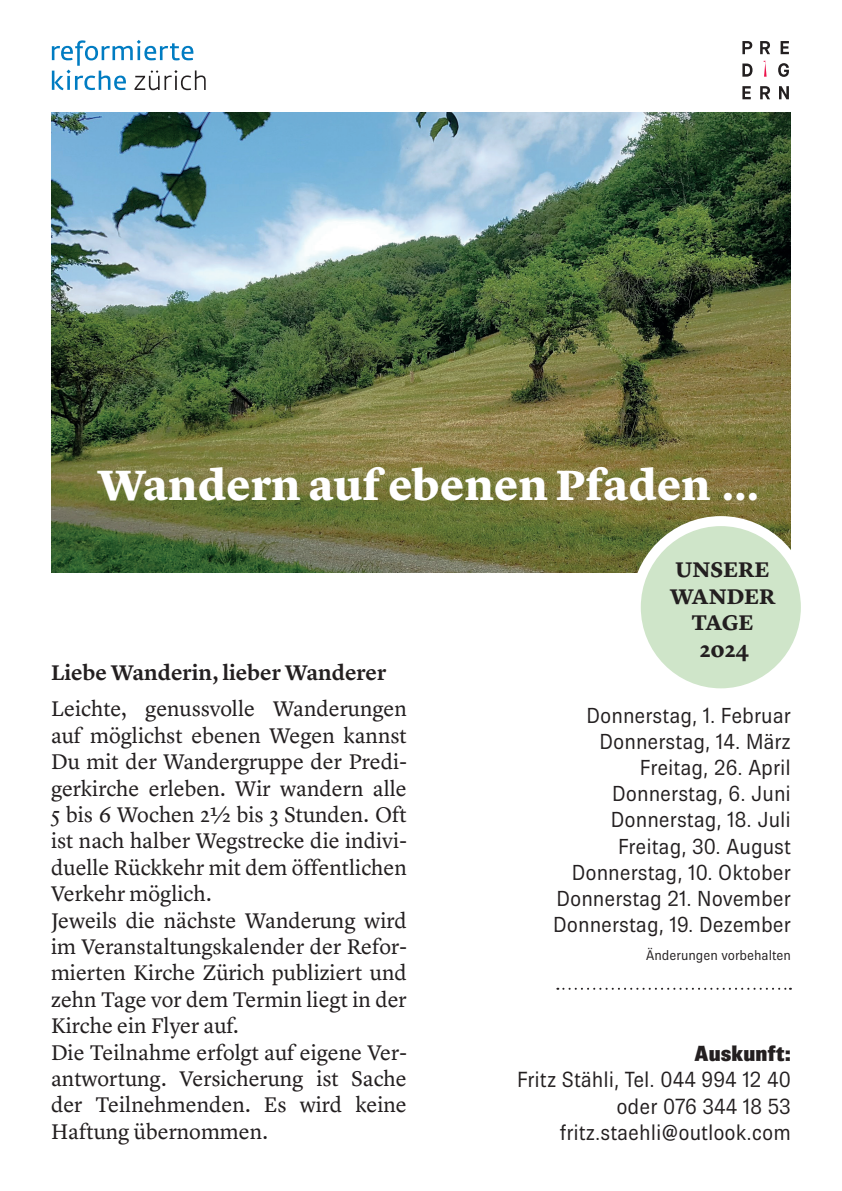
<style>
.page{position:relative;width:842px;height:1191px;background:#fff}
.page>*{position:absolute;margin:0;border:0;box-sizing:border-box;transform-origin:0 0}
.t1{font:900 44px "Lyon Text";letter-spacing:.01em;color:#fff}
.t2{font:22px/26.4px "Lyon Text";color:#231f20}
.t3{font:22px/26.4px "Brown Pro";color:#231f20;text-align:right}
.t4{font:600 22px "Lyon Text";letter-spacing:-.005em;color:#231f20}
.t5{font:700 22px/26.4px "Lyon Text";color:#231f20;text-align:center}
.t6{font:900 22px "Brown Pro";color:#231f20}
.t7{font:21.8px/26.2px "Brown Pro";color:#231f20;text-align:right}
.t8{font:14px "Brown Pro";color:#231f20}
</style>
<div class="page">
<img style="left:51px;top:112px;width:740px;height:461px">
<svg style="left:778px;top:63px;width:11px;height:14px"></svg>
<svg style="left:779px;top:86px;width:10px;height:13px"></svg>
<svg style="left:742px;top:86px;width:9px;height:13px"></svg>
<svg style="left:781px;top:41px;width:8px;height:13px"></svg>
<svg style="left:742px;top:64px;width:10px;height:13px"></svg>
<svg style="left:760px;top:86px;width:10px;height:13px"></svg>
<svg style="left:760px;top:41px;width:10px;height:13px"></svg>
<svg style="left:742px;top:41px;width:10px;height:13px"></svg>
<svg style="left:764px;top:60px;width:3px;height:17px"></svg>
<svg style="left:52px;top:40px;width:154px;height:50px"></svg>
<div style="left:636px;top:521px;width:170px;height:172px;background:#cfe5c9;border-radius:50%"></div>
<div style="left:631px;top:516px;width:180px;height:182px;border:10px solid #fff;border-radius:50%"></div>
<svg style="left:557px;top:987px;width:234px;height:2px"></svg>
<h1 class="t1" style="left:97px;top:450px;width:663px">Wandern auf ebenen Pfaden …</h1>
<p class="t4" style="left:51px;top:656px;width:337px">Liebe Wanderin, lieber Wanderer</p>
<p class="t2" style="left:51px;top:694px;width:357px">Leichte, genussvolle Wanderungen auf möglichst ebenen Wegen kannst Du mit der Wandergruppe der Predi&shy;gerkirche erleben. Wir wandern alle 5 bis 6 Wochen 21/2 bis 3 Stunden. Oft ist nach halber Wegstrecke die indivi&shy;duelle Rückkehr mit dem öffentlichen Verkehr möglich.<br>Jeweils die nächste Wanderung wird im Veranstaltungskalender der Refor&shy;mierten Kirche Zürich publiziert und zehn Tage vor dem Termin liegt in der Kirche ein Flyer auf.<br>Die Teilnahme erfolgt auf eigene Ver&shy;antwortung. Versicherung ist Sache der Teilnehmenden. Es wird keine Haftung übernommen.</p>
<p class="t5" style="left:670px;top:555px;width:107px">UNSERE<br>WANDER<br>TAGE<br>2024</p>
<p class="t7" style="left:553px;top:702px;width:239px">Donnerstag, 1. Februar<br>Donnerstag, 14. März<br>Freitag, 26. April<br>Donnerstag, 6. Juni<br>Donnerstag, 18. Juli<br>Freitag, 30. August<br>Donnerstag, 10. Oktober<br>Donnerstag 21. November<br>Donnerstag, 19. Dezember</p>
<p class="t8" style="left:646px;top:947px;width:146px">Änderungen vorbehalten</p>
<p class="t6" style="left:695px;top:1041px;width:98px">Auskunft:</p>
<p class="t3" style="left:517px;top:1066px;width:275px">Fritz Stähli, Tel. 044 994 12 40 oder 076 344 18 53 fritz.staehli@outlook.com</p>
</div>
